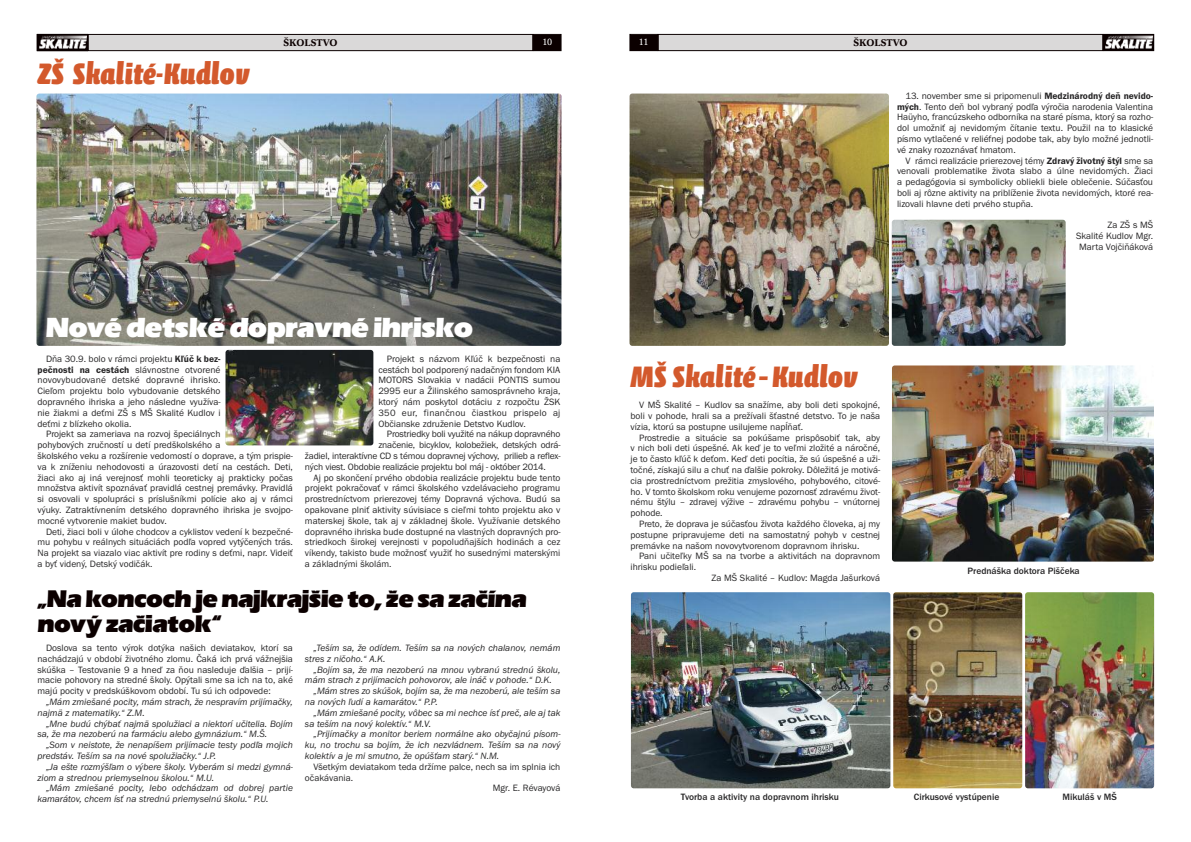
<style>
.page{position:relative;width:1191px;height:842px;background:#fff}
.page>*{position:absolute;margin:0;border:0;box-sizing:border-box;transform-origin:0 0}
.t1{font:900 30px "Calcite Pro";color:#d3592c}
.t2{font:28.8px "Eras Itc PCE Ultr";color:#fff}
.t3{font:25px/25px "Eras Itc PCE Ultr";color:#0b0000}
.t4{font:500 10px "Contus TCE";color:#0b0000}
.t5{font:9.5px/10.8px "Franklin Got Itc TCE";color:#272627;text-align:justify}
.t6{font:italic 9.5px/10.8px "Franklin Got Itc TCE";color:#272627}
.t7{font:9.5px "Franklin Got Itc TCE";letter-spacing:-.02em;color:#272627}
.t8{font:500 9.5px "Franklin Got Itc TCE";color:#272627}
.t9{font:9.5px "Contus TCE";color:#fff}
.s1{font-weight:600}
</style>
<div class="page">
<div style="left:658px;top:35px;width:444px;height:15px;background:#dad9d9"></div>
<div style="left:658px;top:34px;width:445px;height:17px;border:1px solid #0b0000"></div>
<div style="left:630px;top:35px;width:27px;height:15px;background:#0b0000"></div>
<div style="left:629px;top:34px;width:29px;height:17px;border:1px solid #0b0000"></div>
<img style="left:1105px;top:36px;width:47px;height:13px">
<div style="left:1103px;top:34px;width:51px;height:17px;border:1px solid #0b0000"></div>
<div style="left:89px;top:35px;width:443px;height:15px;background:#dad9d9"></div>
<div style="left:88px;top:34px;width:445px;height:17px;border:1px solid #0b0000"></div>
<div style="left:534px;top:35px;width:26px;height:15px;background:#0b0000"></div>
<div style="left:533px;top:34px;width:28px;height:17px;border:1px solid #0b0000"></div>
<img style="left:39px;top:36px;width:47px;height:13px">
<div style="left:37px;top:34px;width:51px;height:17px;border:1px solid #0b0000"></div>
<img style="left:629px;top:94px;width:260px;height:252px;border-radius:3px">
<img style="left:36px;top:94px;width:525px;height:252px;border-radius:3px">
<img style="left:891px;top:220px;width:174px;height:126px;border-radius:3px">
<img style="left:225px;top:350px;width:148px;height:95px;border-radius:3px">
<img style="left:893px;top:592px;width:129px;height:196px;border-radius:3px">
<img style="left:1025px;top:592px;width:129px;height:196px;border-radius:3px">
<img style="left:631px;top:592px;width:259px;height:196px;border-radius:3px">
<img style="left:892px;top:365px;width:261px;height:196px;border-radius:3px">
<h1 class="t1" style="left:38px;top:61px;width:214px">ZŠ Skalité-Kudlov</h1>
<p class="t4" style="left:283px;top:37px;width:55px">ŠKOLSTVO</p>
<p class="t9" style="left:542px;top:37px;width:11px">10</p>
<p class="t9" style="left:639px;top:37px;width:11px">11</p>
<p class="t4" style="left:853px;top:37px;width:55px">ŠKOLSTVO</p>
<p class="t5" style="left:897px;top:90px;width:258px;text-indent:9px">13. november sme si pripomenuli <span class="s1">Medzinárodný deň nevido&shy;mých</span>. Tento deň bol vybraný podľa výročia narodenia Valentina Haüyho, francúzskeho odborníka na staré písma, ktorý sa rozho&shy;dol umožniť aj nevidomým čítanie textu. Použil na to klasické písmo vytlačené v reliéfnej podobe tak, aby bylo možné jednotli&shy;vé znaky rozoznávať hmatom.</p>
<p class="t5" style="left:897px;top:155px;width:258px;text-indent:9px">V rámci realizácie prierezovej témy <span class="s1">Zdravý životný štýl</span> sme sa venovali problematike života slabo a úlne nevidomých. Žiaci a pedagógovia si symbolicky obliekli biele oblečenie. Súčasťou boli aj rôzne aktivity na priblíženie života nevidomých, ktoré rea&shy;lizovali hlavne deti prvého stupňa.</p>
<p class="t5" style="left:1076px;top:220px;width:79px;text-align:right">Za ZŠ s MŠ<br>Skalité Kudlov Mgr.<br>Marta Vojčiňáková</p>
<h2 class="t2" style="left:46px;top:310px;width:428px">Nové detské dopravné ihrisko</h2>
<p class="t5" style="left:37px;top:353px;width:184px;text-indent:9px">Dňa 30.9. bolo v rámci projektu <span class="s1">Kľúč k bez&shy;pečnosti na cestách</span> slávnostne otvorené novovybudované detské dopravné ihrisko.<br>Cieľom projektu bolo vybudovanie detského dopravného ihriska a jeho následne využíva&shy;nie žiakmi a deťmi ZŠ s MŠ Skalité Kudlov i deťmi z blízkeho okolia.</p>
<p class="t5" style="left:37px;top:429px;width:257px;text-align:left;text-indent:9px">Projekt sa zameriava na rozvoj špeciálnych<br>pohybových zručností u detí predškolského a<br>školského veku a rozšírenie vedomostí o doprave, a tým prispie&shy;va k zníženiu nehodovosti a úrazovosti detí na cestách. Deti, žiaci ako aj iná verejnosť mohli teoreticky aj prakticky počas množstva aktivít spoznávať pravidlá cestnej premávky. Pravidlá si osvovali v spolupráci s príslušníkmi polície ako aj v rámci výuky. Zatraktívnením detského dopravného ihriska je svojpo&shy;mocné vytvorenie makiet budov.</p>
<p class="t5" style="left:37px;top:526px;width:257px;text-indent:9px">Deti, žiaci boli v úlohe chodcov a cyklistov vedení k bezpečné&shy;mu pohybu v reálnych situáciách podľa vopred vytýčených trás.<br>Na projekt sa viazalo viac aktivít pre rodiny s deťmi, napr. Videiť a byť videný, Detský vodičák.</p>
<p class="t5" style="left:378px;top:353px;width:184px;text-indent:9px">Projekt s názvom Kľúč k bezpečnosti na cestách bol podporený nadačným fondom KIA MOTORS Slovakia v nadácii PONTIS sumou 2995 eur a Žilinského samosprávneho kraja, ktorý nám poskytol dotáciu z rozpočtu ŽSK 350 eur, finančnou čiastkou prispelo aj Občianske združenie Detstvo Kudlov.</p>
<p class="t7" style="left:387px;top:428px;width:175px">Prostriedky boli využité na nákup dopravného</p>
<p class="t7" style="left:378px;top:439px;width:184px">značenie, bicyklov, kolobežiek, detských odrá-</p>
<p class="t7" style="left:305px;top:450px;width:257px">žadiel, interaktívne CD s témou dopravnej výchovy, prilieb a reflex-</p>
<p class="t7" style="left:305px;top:461px;width:242px">ných viest. Obdobie realizácie projektu bol máj - október 2014.</p>
<p class="t5" style="left:313px;top:472px;width:248px">Aj po skončení prvého obdobia realizácie projektu bude tento</p>
<p class="t5" style="left:305px;top:483px;width:257px">projekt pokračovať v rámci školského vzdelávacieho programu</p>
<p class="t5" style="left:305px;top:493px;width:257px">prostredníctvom prierezovej témy Dopravná výchova. Budú sa</p>
<p class="t5" style="left:305px;top:504px;width:257px">opakovane plniť aktivity súvisiace s cieľmi tohto projektu ako v</p>
<p class="t5" style="left:305px;top:515px;width:257px">materskej škole, tak aj v základnej škole. Využívanie detského</p>
<p class="t5" style="left:305px;top:526px;width:257px">dopravného ihriska bude dostupné na vlastných dopravných pro-</p>
<p class="t5" style="left:305px;top:537px;width:257px">striedkoch širokej verejnosti v popoludňajších hodinách a cez</p>
<p class="t5" style="left:305px;top:547px;width:257px">víkendy, takisto bude možnosť využiť ho susednými materskými</p>
<p class="t5" style="left:305px;top:558px;width:88px">a základnými školám.</p>
<h3 class="t3" style="left:37px;top:586px;width:490px">„Na koncoch je najkrajšie to, že sa začína nový začiatok“</h3>
<p class="t5" style="left:37px;top:642px;width:257px;text-indent:9px">Doslova sa tento výrok dotýka našich deviatakov, ktorí sa nachádzajú v období životného zlomu. Čaká ich prvá vážnejšia skúška – Testovanie 9 a hneď za ňou nasleduje ďalšia – prijí&shy;macie pohovory na stredné školy. Opýtali sme sa ich na to, aké majú pocity v predskúškovom období. Tu sú ich odpovede:</p>
<p class="t6" style="left:37px;top:696px;width:257px;text-indent:9px">„Mám zmiešané pocity, mám strach, že nespravím prijímačky, najmä z matematiky.“ Z.M.</p>
<p class="t6" style="left:37px;top:718px;width:257px;text-indent:9px">„Mne budú chýbať najmä spolužiaci a niektorí učitelia. Bojím sa, že ma nezoberú na farmáciu alebo gymnázium.“ M.Š.</p>
<p class="t6" style="left:37px;top:739px;width:257px;text-indent:9px">„Som v neistote, že nenapíšem prijímacie testy podľa mojich predstáv. Teším sa na nové spolužiačky.“ J.P.</p>
<p class="t6" style="left:37px;top:761px;width:257px;text-indent:9px">„Ja ešte rozmýšľam o výbere školy. Vyberám si medzi gymná&shy;ziom a strednou priemyselnou školou.“ M.U.</p>
<p class="t6" style="left:37px;top:783px;width:257px;text-indent:9px">„Mám zmiešané pocity, lebo odchádzam od dobrej partie kamarátov, chcem ísť na strednú priemyselnú školu.“ P.U.</p>
<p class="t6" style="left:305px;top:642px;width:257px;text-indent:9px">„Teším sa, že odídem. Teším sa na nových chalanov, nemám stres z ničoho.“ A.K.</p>
<p class="t6" style="left:313px;top:664px;width:248px">„Bojím sa, že ma nezoberú na mnou vybranú strednú školu,</p>
<p class="t6" style="left:305px;top:675px;width:248px">mám strach z prijímacich pohovorov, ale ináč v pohode.“ D.K.</p>
<p class="t6" style="left:313px;top:685px;width:248px">„Mám stres zo skúšok, bojím sa, že ma nezoberú, ale teším sa</p>
<p class="t6" style="left:305px;top:696px;width:134px">na nových ľudí a kamarátov.“ P.P.</p>
<p class="t6" style="left:313px;top:707px;width:248px">„Mám zmiešané pocity, vôbec sa mi nechce ísť preč, ale aj tak</p>
<p class="t6" style="left:305px;top:718px;width:128px">sa teším na nový kolektív.“ M.V.</p>
<p class="t6" style="left:313px;top:729px;width:248px">„Prijímačky a monitor beriem normálne ako obyčajnú písom-</p>
<p class="t6" style="left:305px;top:739px;width:257px">ku, no trochu sa bojím, že ich nezvládnem. Teším sa na nový</p>
<p class="t6" style="left:305px;top:750px;width:196px">kolektív a je mi smutno, že opúšťam starý.“ N.M.</p>
<p class="t5" style="left:313px;top:761px;width:248px">Všetkým deviatakom teda držíme palce, nech sa im splnia ich</p>
<p class="t5" style="left:305px;top:772px;width:50px">očakávania.</p>
<p class="t5" style="left:493px;top:783px;width:69px">Mgr. E. Révayová</p>
<h1 class="t1" style="left:630px;top:364px;width:229px">MŠ Skalité–Kudlov</h1>
<p class="t5" style="left:630px;top:399px;width:251px;text-indent:9px">V MŠ Skalité – Kudlov sa snažíme, aby boli deti spokojné, boli v pohode, hrali sa a prežívali šťastné detstvo. To je naša vízia, ktorú sa postupne usilujeme napĺňať.</p>
<p class="t5" style="left:630px;top:432px;width:251px;text-indent:9px">Prostredie a situácie sa pokúšame prispôsobiť tak, aby v nich boli deti úspešné. Ak keď je to veľmi zložité a náročné, je to často kľúč k deťom. Keď deti pocítia, že sú úspešné a uži&shy;točné, získajú silu a chuť na ďalšie pokroky. Dôležitá je motivá&shy;cia prostredníctvom prežitia zmyslového, pohybového, citové&shy;ho. V tomto školskom roku venujeme pozornosť zdravému život&shy;nému štýlu – zdravej výžive – zdravému pohybu – vnútornej pohode.</p>
<p class="t5" style="left:630px;top:518px;width:251px;text-indent:9px">Preto, že doprava je súčasťou života každého človeka, aj my postupne pripravujeme deti na samostatný pohyb v cestnej premávke na našom novovytvorenom dopravnom ihrisku.</p>
<p class="t5" style="left:639px;top:551px;width:243px">Pani učiteľky MŠ sa na tvorbe a aktivitách na dopravnom</p>
<p class="t5" style="left:630px;top:561px;width:67px">ihrisku podieľali.</p>
<p class="t5" style="left:711px;top:572px;width:170px">Za MŠ Skalité – Kudlov: Magda Jašurková</p>
<p class="t8" style="left:967px;top:565px;width:114px">Prednáška doktora Piščeka</p>
<p class="t8" style="left:681px;top:791px;width:159px">Tvorba a aktivity na dopravnom ihrisku</p>
<p class="t8" style="left:914px;top:791px;width:87px">Cirkusové vystúpenie</p>
<p class="t8" style="left:1062px;top:791px;width:56px">Mikuláš v MŠ</p>
</div>
